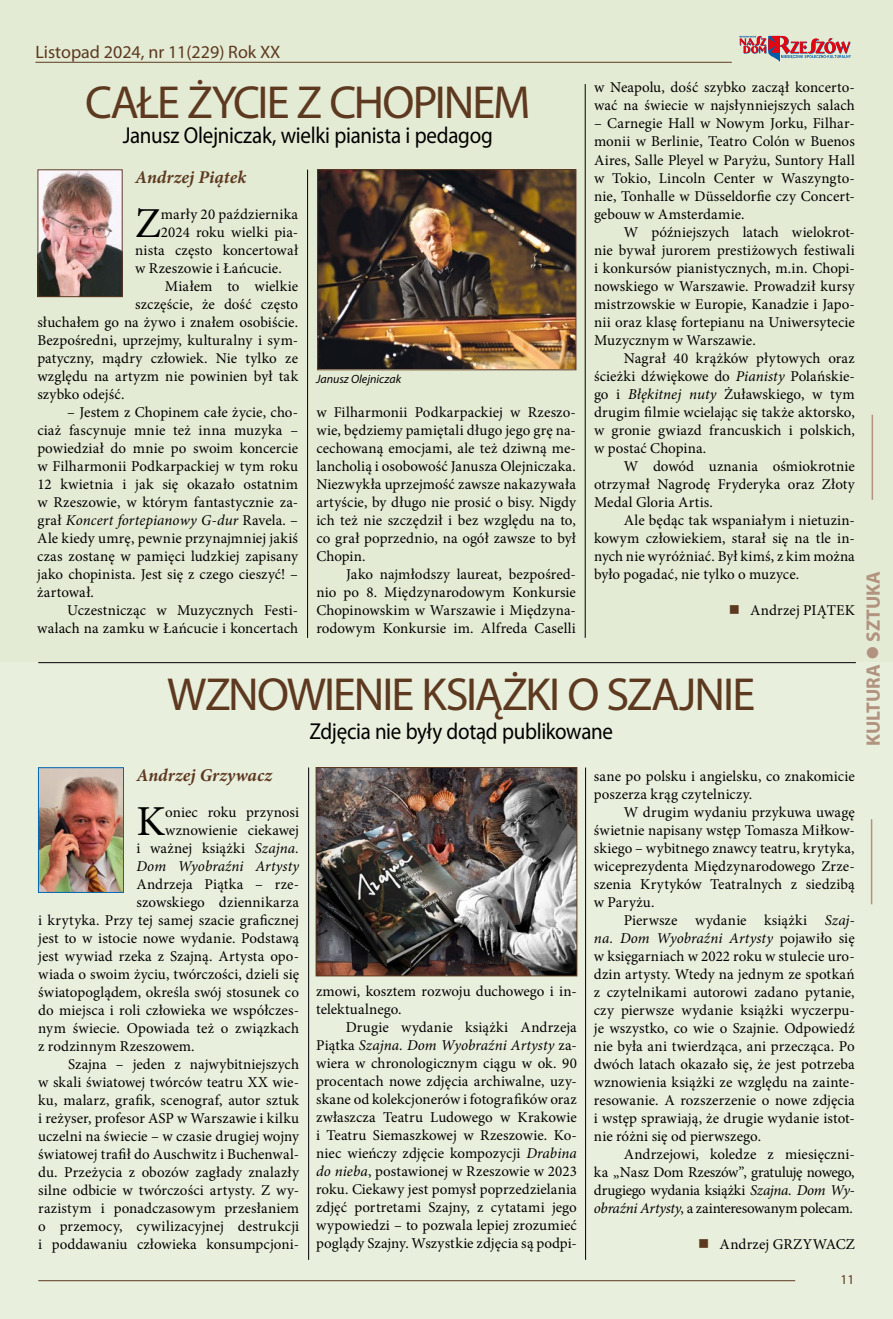
<style>
.page{position:relative;width:893px;height:1319px;background:#fff}
.page>*{position:absolute;margin:0;border:0;box-sizing:border-box;transform-origin:0 0}
.t1{font:46.5px "Myriad Pro";letter-spacing:-.045em;color:#5d3920}
.t2{font:42.75px "Minion Pro";color:#000}
.t3{font:23.1px "Myriad Pro";letter-spacing:-.015em;color:#000;scale:.91 1}
.t4{font:700 19.5px "Myriad Pro";color:#b1937f}
.t5{font:italic 700 18px "Minion Pro";letter-spacing:.005em;color:#5d3920}
.t6{font:18px "Myriad Pro";color:#5d3920}
.t7{font:15px/18px "Minion Pro";letter-spacing:.005em;color:#000;text-align:justify}
.t8{font:13.5px "Myriad Pro";color:#5d3920}
.t9{font:italic 12px "Myriad Pro";color:#000}
.s1{font-style:italic}
.s2{color:#5d3920}
</style>
<div class="page">
<hr style="left:0;top:0;width:1px;height:251px;background:#fff9ec">
<hr style="left:0;top:251px;width:1px;height:686px;background:#e8eeda">
<hr style="left:0;top:930px;width:1px;height:388px;background:#e4ebd4">
<div style="left:1px;top:0;width:892px;height:662px;background:#e4ebd4"></div>
<div style="left:1px;top:662px;width:892px;height:656px;background:#e9efdd"></div>
<hr style="left:307px;top:169px;width:1px;height:468px;background:#000">
<hr style="left:308px;top:767px;width:1px;height:492px;background:#000">
<hr style="left:585px;top:767px;width:1px;height:492px;background:#000">
<hr style="left:585px;top:84px;width:1px;height:553px;background:#000">
<hr style="left:38px;top:1279px;width:757px;height:1px;background:#5d3920">
<hr style="left:35px;top:62px;width:697px;height:1px;background:#5d3920">
<svg style="left:739px;top:36px;width:112px;height:26px"></svg>
<hr style="left:871px;top:819px;width:1px;height:85px;background:#b1937f">
<hr style="left:872px;top:414px;width:1px;height:85px;background:#b1937f">
<img style="left:40px;top:171px;width:80px;height:124px">
<div style="left:38px;top:169px;width:84px;height:128px;border:1px solid #5d3920"></div>
<img style="left:40px;top:769px;width:82px;height:121px">
<div style="left:38px;top:767px;width:86px;height:125px;border:1px solid #0069b4"></div>
<img style="left:318px;top:769px;width:257px;height:204px">
<div style="left:316px;top:767px;width:261px;height:208px;border:1px solid #5d3920"></div>
<hr style="left:38px;top:662px;width:818px;height:1px;background:#000">
<img style="left:319px;top:171px;width:255px;height:197px">
<div style="left:317px;top:169px;width:259px;height:201px;border:1px solid #5d3920"></div>
<p class="t6" style="left:35px;top:41px;width:247px">Listopad 2024, nr 11(229) Rok XX</p>
<h1 class="t1" style="left:85px;top:73px;width:447px">CAŁE ŻYCIE Z CHOPINEM</h1>
<h3 class="t3" style="left:123px;top:121px;width:408px">Janusz Olejniczak, wielki pianista i pedagog</h3>
<p class="t7" style="left:594px;top:79px;width:262px">w Neapolu, dość szybko zaczął koncerto&shy;wać na świecie w najsłynniejszych salach</p>
<p class="t7" style="left:594px;top:115px;width:262px">– Carnegie Hall w Nowym Jorku, Filhar&shy;monii w Berlinie, Teatro Colón w Buenos Aires, Salle Pleyel w Paryżu, Suntory Hall w Tokio, Lincoln Center w Waszyngto&shy;nie, Tonhalle w Düsseldorfie czy Concert&shy;gebouw w Amsterdamie.</p>
<p class="t7" style="left:594px;top:223px;width:262px;text-indent:30px">W późniejszych latach wielokrot&shy;nie bywał jurorem prestiżowych festiwali i konkursów pianistycznych, m.in. Chopi&shy;nowskiego w Warszawie. Prowadził kursy mistrzowskie w Europie, Kanadzie i Japo&shy;nii oraz klasę fortepianu na Uniwersytecie Muzycznym w Warszawie.</p>
<p class="t7" style="left:594px;top:349px;width:262px;text-indent:30px">Nagrał 40 krążków płytowych oraz ścieżki dźwiękowe do <span class="s1">Pianisty</span> Polańskie&shy;go i <span class="s1">Błękitnej nuty</span> Żuławskiego, w tym drugim filmie wcielając się także aktorsko, w gronie gwiazd francuskich i polskich, w postać Chopina.</p>
<p class="t7" style="left:594px;top:457px;width:262px;text-indent:30px">W dowód uznania ośmiokrotnie otrzymał Nagrodę Fryderyka oraz Złoty Medal Gloria Artis.</p>
<p class="t7" style="left:594px;top:511px;width:262px;text-indent:30px">Ale będąc tak wspaniałym i nietuzin&shy;kowym człowiekiem, starał się na tle in&shy;nych nie wyróżniać. Był kimś, z kim można było pogadać, nie tylko o muzyce.</p>
<p class="t7" style="left:729px;top:601px;width:128px"><span class="s2">■</span> Andrzej PIĄTEK</p>
<p class="t5" style="left:135px;top:164px;width:113px">Andrzej Piątek</p>
<h2 class="t2" style="left:135px;top:194px;width:27px">Z</h2>
<p class="t7" style="left:161px;top:205px;width:139px">marły 20 października</p>
<p class="t7" style="left:161px;top:223px;width:139px">2024 roku wielki pia-</p>
<p class="t7" style="left:135px;top:241px;width:164px">nista często koncertował</p>
<p class="t7" style="left:135px;top:259px;width:148px">w Rzeszowie i Łańcucie.</p>
<p class="t7" style="left:165px;top:277px;width:135px">Miałem to wielkie</p>
<p class="t7" style="left:135px;top:295px;width:164px">szczęście, że dość często</p>
<p class="t7" style="left:37px;top:313px;width:262px">słuchałem go na żywo i znałem osobiście.</p>
<p class="t7" style="left:37px;top:331px;width:262px">Bezpośredni, uprzejmy, kulturalny i sym-</p>
<p class="t7" style="left:37px;top:349px;width:262px">patyczny, mądry człowiek. Nie tylko ze</p>
<p class="t7" style="left:37px;top:367px;width:262px">względu na artyzm nie powinien był tak</p>
<p class="t7" style="left:37px;top:385px;width:89px">szybko odejść.</p>
<p class="t7" style="left:37px;top:403px;width:262px;text-indent:30px">– Jestem z Chopinem całe życie, cho&shy;ciaż fascynuje mnie też inna muzyka – powiedział do mnie po swoim koncercie w Filharmonii Podkarpackiej w tym roku 12 kwietnia i jak się okazało ostatnim w Rzeszowie, w którym fantastycznie za&shy;grał <span class="s1">Koncert fortepianowy G-dur</span> Ravela. – Ale kiedy umrę, pewnie przynajmniej jakiś czas zostanę w pamięci ludzkiej zapisany jako chopinista. Jest się z czego cieszyć! – żartował.</p>
<p class="t7" style="left:37px;top:601px;width:262px;text-align:right">Uczestnicząc w Muzycznych Festi&shy;walach na zamku w Łańcucie i koncertach</p>
<h1 class="t1" style="left:167px;top:665px;width:589px">WZNOWIENIE KSIĄŻKI O SZAJNIE</h1>
<h3 class="t3" style="left:309px;top:716px;width:335px">Zdjęcia nie były dotąd publikowane</h3>
<p class="t9" style="left:316px;top:372px;width:87px">Janusz Olejniczak</p>
<p class="t7" style="left:316px;top:403px;width:261px">w Filharmonii Podkarpackiej w Rzeszo&shy;wie, będziemy pamiętali długo jego grę na&shy;cechowaną emocjami, ale też dziwną me&shy;lancholią i osobowość Janusza Olejniczaka.<br>Niezwykła uprzejmość zawsze nakazywała artyście, by długo nie prosić o bisy. Nigdy ich też nie szczędził i bez względu na to, co grał poprzednio, na ogół zawsze to był Chopin.</p>
<p class="t7" style="left:316px;top:565px;width:261px;text-indent:30px">Jako najmłodszy laureat, bezpośred&shy;nio po 8. Międzynarodowym Konkursie Chopinowskim w Warszawie i Międzyna&shy;rodowym Konkursie im. Alfreda Caselli</p>
<p class="t5" style="left:136px;top:762px;width:137px">Andrzej Grzywacz</p>
<h2 class="t2" style="left:136px;top:792px;width:30px">K</h2>
<p class="t7" style="left:136px;top:802px;width:164px;text-align:right">oniec roku przynosi wznowienie ciekawej<br>i ważnej książki <span class="s1">Szajna.<br>Dom Wyobraźni Artysty</span></p>
<p class="t7" style="left:136px;top:874px;width:164px">Andrzeja Piątka – rze-</p>
<p class="t7" style="left:136px;top:892px;width:164px">szowskiego dziennikarza</p>
<p class="t7" style="left:38px;top:910px;width:262px">i krytyka. Przy tej samej szacie graficznej</p>
<p class="t7" style="left:38px;top:928px;width:262px">jest to w istocie nowe wydanie. Podstawą</p>
<p class="t7" style="left:38px;top:946px;width:262px">jest wywiad rzeka z Szajną. Artysta opo-</p>
<p class="t7" style="left:38px;top:964px;width:262px">wiada o swoim życiu, twórczości, dzieli się</p>
<p class="t7" style="left:38px;top:982px;width:262px">światopoglądem, określa swój stosunek co</p>
<p class="t7" style="left:38px;top:1000px;width:262px">do miejsca i roli człowieka we współczes-</p>
<p class="t7" style="left:38px;top:1018px;width:262px">nym świecie. Opowiada też o związkach</p>
<p class="t7" style="left:38px;top:1036px;width:158px">z rodzinnym Rzeszowem.</p>
<p class="t7" style="left:68px;top:1054px;width:233px">Szajna – jeden z najwybitniejszych</p>
<p class="t7" style="left:38px;top:1072px;width:262px">w skali światowej twórców teatru XX wie-</p>
<p class="t7" style="left:38px;top:1090px;width:262px">ku, malarz, grafik, scenograf, autor sztuk</p>
<p class="t7" style="left:38px;top:1108px;width:262px">i reżyser, profesor ASP w Warszawie i kilku</p>
<p class="t7" style="left:38px;top:1126px;width:262px">uczelni na świecie – w czasie drugiej wojny</p>
<p class="t7" style="left:38px;top:1144px;width:262px">światowej trafił do Auschwitz i Buchenwal-</p>
<p class="t7" style="left:38px;top:1162px;width:262px">du. Przeżycia z obozów zagłady znalazły</p>
<p class="t7" style="left:38px;top:1180px;width:262px">silne odbicie w twórczości artysty. Z wy-</p>
<p class="t7" style="left:38px;top:1198px;width:262px">razistym i ponadczasowym przesłaniem</p>
<p class="t7" style="left:38px;top:1216px;width:262px">o przemocy, cywilizacyjnej destrukcji</p>
<p class="t7" style="left:38px;top:1234px;width:262px">i poddawaniu człowieka konsumpcjoni-</p>
<p class="t7" style="left:316px;top:981px;width:262px">zmowi, kosztem rozwoju duchowego i in&shy;telektualnego.</p>
<p class="t7" style="left:316px;top:1017px;width:262px;text-indent:30px">Drugie wydanie książki Andrzeja Piątka <span class="s1">Szajna. Dom Wyobraźni Artysty</span> za&shy;wiera w chronologicznym ciągu w ok. 90 procentach nowe zdjęcia archiwalne, uzy&shy;skane od kolekcjonerów i fotografików oraz zwłaszcza Teatru Ludowego w Krakowie i Teatru Siemaszkowej w Rzeszowie. Ko&shy;niec wieńczy zdjęcie kompozycji <span class="s1">Drabina do nieba</span>, postawionej w Rzeszowie w 2023 roku. Ciekawy jest pomysł poprzedzielania zdjęć portretami Szajny, z cytatami jego wypowiedzi – to pozwala lepiej zrozumieć poglądy Szajny. Wszystkie zdjęcia są podpi-</p>
<p class="t7" style="left:594px;top:766px;width:262px">sane po polsku i angielsku, co znakomicie poszerza krąg czytelniczy.</p>
<p class="t7" style="left:594px;top:802px;width:262px;text-indent:30px">W drugim wydaniu przykuwa uwagę świetnie napisany wstęp Tomasza Miłkow&shy;skiego – wybitnego znawcy teatru, krytyka, wiceprezydenta Międzynarodowego Zrze&shy;szenia Krytyków Teatralnych z siedzibą w Paryżu.</p>
<p class="t7" style="left:594px;top:910px;width:262px;text-indent:30px">Pierwsze wydanie książki <span class="s1">Szaj&shy;na. Dom Wyobraźni Artysty</span> pojawiło się w księgarniach w 2022 roku w stulecie uro&shy;dzin artysty. Wtedy na jednym ze spotkań z czytelnikami autorowi zadano pytanie, czy pierwsze wydanie książki wyczerpu&shy;je wszystko, co wie o Szajnie. Odpowiedź nie była ani twierdząca, ani przecząca. Po dwóch latach okazało się, że jest potrzeba wznowienia książki ze względu na zainte&shy;resowanie. A rozszerzenie o nowe zdjęcia i wstęp sprawiają, że drugie wydanie istot&shy;nie różni się od pierwszego.</p>
<p class="t7" style="left:594px;top:1144px;width:262px;text-indent:30px">Andrzejowi, koledze z miesięczni&shy;ka „Nasz Dom Rzeszów”, gratuluję nowego, drugiego wydania książki <span class="s1">Szajna. Dom Wy&shy;obraźni Artysty</span>, a zainteresowanym polecam.</p>
<p class="t7" style="left:698px;top:1234px;width:158px"><span class="s2">■</span> Andrzej GRZYWACZ</p>
<p class="t8" style="left:841px;top:1271px;width:15px">11</p>
<h3 class="t4" style="left:860px;top:745px;width:176px;rotate:-90deg">KULTURA ● SZTUKA</h3>
</div>
